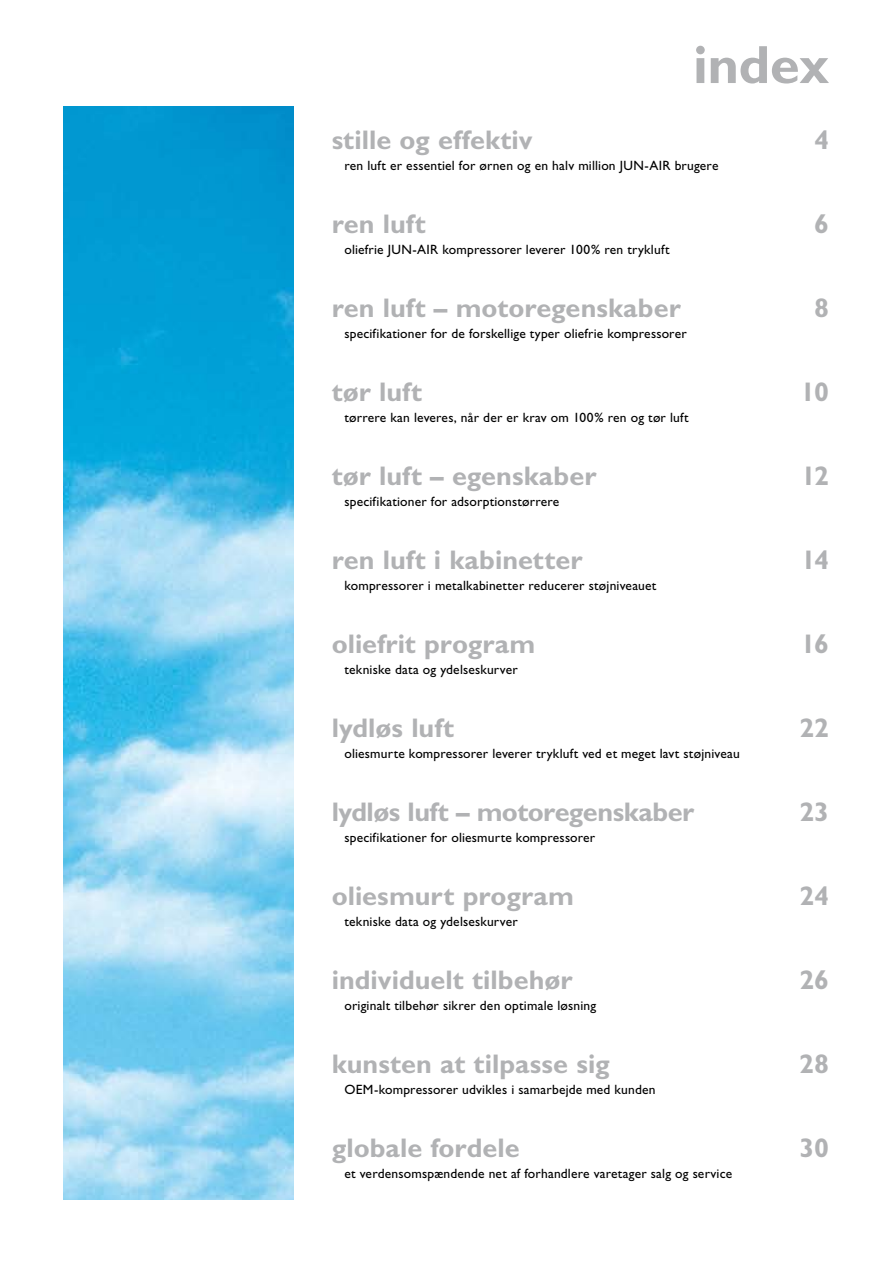
<style>
.page{position:relative;width:893px;height:1263px;background:#fff}
.page>*{position:absolute;margin:0;border:0;box-sizing:border-box;transform-origin:0 0}
.t1{font:700 54px "Gill Sans";letter-spacing:-.005em;color:#b1b2b4}
.t2{font:700 27px "Gill Sans";color:#b1b2b4}
.t3{font:700 27px "Gill Sans";letter-spacing:-.02em;color:#b1b2b4}
.t4{font:13.5px "Gill Sans";letter-spacing:.015em;color:#000}
</style>
<div class="page">
<img style="left:64px;top:106px;width:229px;height:1093px">
<h1 class="t1" style="left:693px;top:33px;width:138px">index</h1>
<h2 class="t2" style="left:332px;top:124px;width:203px">stille og effektiv</h2>
<h2 class="t2" style="left:814px;top:124px;width:16px">4</h2>
<p class="t4" style="left:344px;top:158px;width:376px">ren luft er essentiel for ørnen og en halv million JUN-AIR brugere</p>
<h2 class="t2" style="left:332px;top:208px;width:95px">ren luft</h2>
<h2 class="t2" style="left:814px;top:208px;width:16px">6</h2>
<p class="t4" style="left:344px;top:242px;width:327px">oliefrie JUN-AIR kompressorer leverer 100% ren trykluft</p>
<h2 class="t2" style="left:332px;top:292px;width:351px">ren luft – motoregenskaber</h2>
<h2 class="t2" style="left:814px;top:292px;width:16px">8</h2>
<p class="t4" style="left:344px;top:326px;width:344px">specifikationer for de forskellige typer oliefrie kompressorer</p>
<h2 class="t2" style="left:332px;top:376px;width:92px">tør luft</h2>
<h2 class="t2" style="left:801px;top:376px;width:30px">10</h2>
<p class="t4" style="left:344px;top:410px;width:346px">tørrere kan leveres, når der er krav om 100% ren og tør luft</p>
<h2 class="t2" style="left:332px;top:460px;width:266px">tør luft – egenskaber</h2>
<h2 class="t2" style="left:801px;top:460px;width:30px">12</h2>
<p class="t4" style="left:344px;top:494px;width:216px">specifikationer for adsorptionstørrere</p>
<h2 class="t2" style="left:332px;top:544px;width:252px">ren luft i kabinetter</h2>
<h2 class="t2" style="left:801px;top:544px;width:29px">14</h2>
<p class="t4" style="left:344px;top:578px;width:313px">kompressorer i metalkabinetter reducerer støjniveauet</p>
<h2 class="t2" style="left:332px;top:628px;width:205px">oliefrit program</h2>
<h2 class="t2" style="left:801px;top:628px;width:30px">16</h2>
<p class="t4" style="left:344px;top:662px;width:175px">tekniske data og ydelseskurver</p>
<h2 class="t2" style="left:332px;top:712px;width:124px">lydløs luft</h2>
<h2 class="t2" style="left:799px;top:712px;width:31px">22</h2>
<p class="t4" style="left:344px;top:746px;width:397px">oliesmurte kompressorer leverer trykluft ved et meget lavt støjniveau</p>
<h2 class="t3" style="left:332px;top:796px;width:364px">lydløs luft – motoregenskaber</h2>
<h2 class="t2" style="left:799px;top:796px;width:31px">23</h2>
<p class="t4" style="left:344px;top:830px;width:252px">specifikationer for oliesmurte kompressorer</p>
<h2 class="t2" style="left:332px;top:880px;width:244px">oliesmurt program</h2>
<h2 class="t2" style="left:800px;top:880px;width:31px">24</h2>
<p class="t4" style="left:344px;top:914px;width:175px">tekniske data og ydelseskurver</p>
<h2 class="t2" style="left:332px;top:964px;width:242px">individuelt tilbehør</h2>
<h2 class="t2" style="left:800px;top:964px;width:31px">26</h2>
<p class="t4" style="left:344px;top:998px;width:253px">originalt tilbehør sikrer den optimale løsning</p>
<h2 class="t2" style="left:332px;top:1048px;width:280px">kunsten at tilpasse sig</h2>
<h2 class="t2" style="left:799px;top:1048px;width:31px">28</h2>
<p class="t4" style="left:344px;top:1082px;width:313px">OEM-kompressorer udvikles i samarbejde med kunden</p>
<h2 class="t2" style="left:332px;top:1132px;width:189px">globale fordele</h2>
<h2 class="t2" style="left:799px;top:1132px;width:31px">30</h2>
<p class="t4" style="left:344px;top:1166px;width:389px">et verdensomspændende net af forhandlere varetager salg og service</p>
</div>
